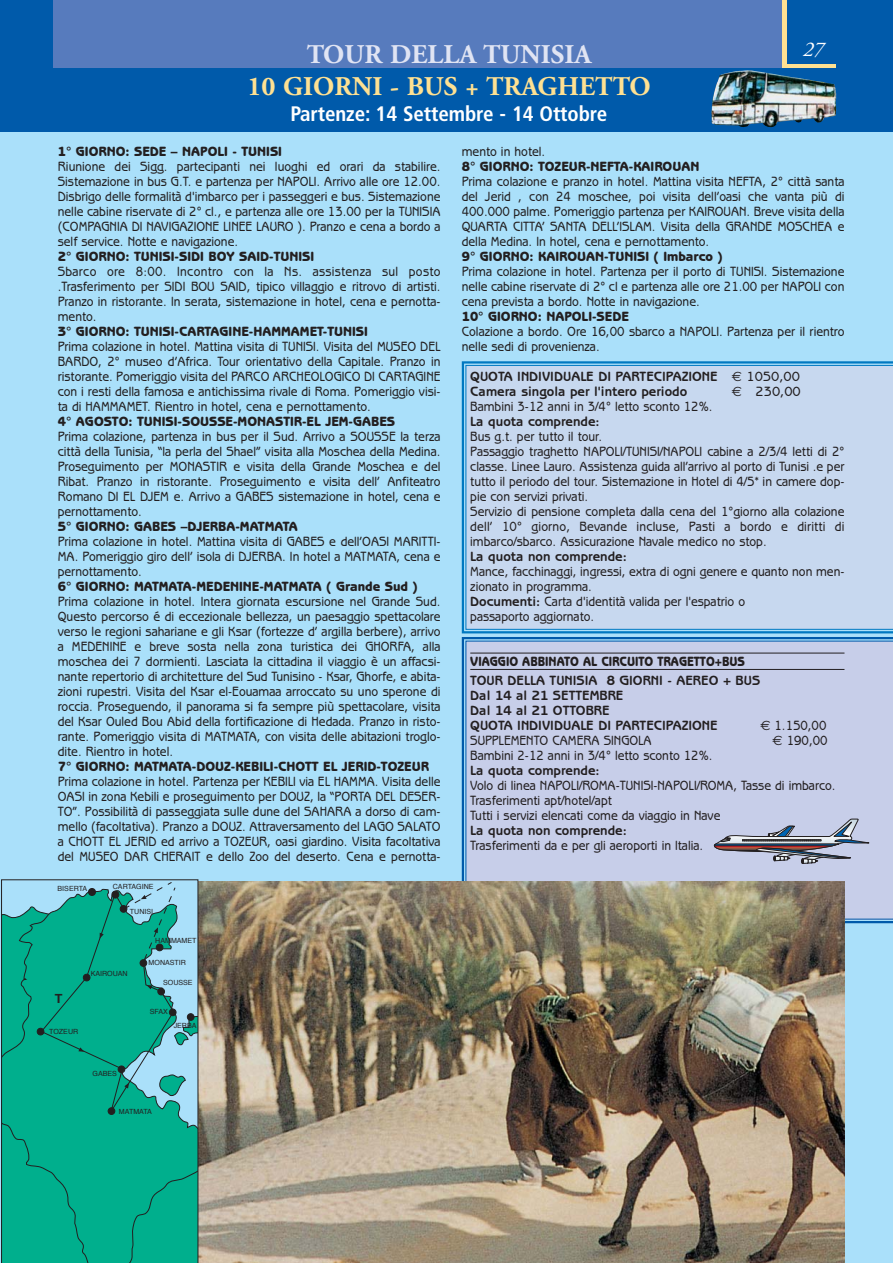
<style>
.page{position:relative;width:893px;height:1263px;background:#aae0fa}
.page>*{position:absolute;margin:0;border:0;box-sizing:border-box;transform-origin:0 0}
.t1{font:700 27px "Adobe Garamond";color:#ffe192}
.t2{font:700 27px "Adobe Garamond";color:#e0e4f3}
.t3{font:700 condensed 21px "Frutiger";letter-spacing:-.005em;color:#fff}
.t4{font:italic 21px "Adobe Garamond";color:#fff}
.t5{font:500 13.5px/15px "Benguiat Gothic";color:#231f20;text-align:justify;scale:.9 1}
.t6{font:800 13.5px "Benguiat Gothic";color:#231f20}
.t7{font:700 13.5px/15px "Benguiat Gothic";color:#231f20}
.t8{font:800 13.5px "Benguiat Gothic";color:#231f20;scale:.9 1}
.t9{font:500 13.5px "Benguiat Gothic";color:#231f20}
.t10{font:700 12.6px "Helvetica";color:#231f20}
.t11{font:7.05px "Helvetica";color:#231f20}
.t12{font:7.05px "Helvetica";letter-spacing:-.035em;color:#231f20}
.s1{font-family:"Euro Sans";font-weight:400}
.s2{font-weight:500}
.s3{font-weight:700}
</style>
<div class="page">
<div style="left:0;top:0;width:893px;height:132px;background:#005aaa"></div>
<div style="left:54px;top:0;width:729px;height:68px;background:#577bbd"></div>
<div style="left:783px;top:0;width:53px;height:68px;background:#ffe192"></div>
<div style="left:787px;top:0;width:53px;height:64px;background:#005aaa"></div>
<img style="left:711px;top:70px;width:125px;height:58px">
<svg style="left:462px;top:361px;width:431px;height:272px"></svg>
<div style="left:466px;top:365px;width:427px;height:265px;background:#c7d8ef"></div>
<svg style="left:462px;top:637px;width:431px;height:286px"></svg>
<div style="left:466px;top:641px;width:427px;height:278px;background:#c7cee9"></div>
<hr style="left:470px;top:653px;width:374px;height:1px;background:#231f20">
<hr style="left:470px;top:669px;width:374px;height:1px;background:#231f20">
<svg style="left:714px;top:819px;width:155px;height:45px"></svg>
<img style="left:198px;top:881px;width:646px;height:382px">
<svg style="left:1px;top:879px;width:197px;height:384px"></svg>
<div style="left:187px;top:1013px;width:8px;height:8px;background:#231f20;border:1px solid #231f20;border-radius:50%"></div>
<h1 class="t2" style="left:307px;top:43px;width:286px">TOUR DELLA TUNISIA</h1>
<h2 class="t4" style="left:803px;top:41px;width:22px">27</h2>
<h1 class="t1" style="left:247px;top:75px;width:405px">10 GIORNI - BUS + TRAGHETTO</h1>
<h2 class="t3" style="left:291px;top:106px;width:318px">Partenze: 14 Settembre - 14 Ottobre</h2>
<p class="t6" style="left:58px;top:147px;width:226px">1° GIORNO: SEDE – NAPOLI - TUNISI</p>
<p class="t5" style="left:58px;top:160px;width:427px">Riunione dei Sigg. partecipanti nei luoghi ed orari da stabilire.<br>Sistemazione in bus G.T. e partenza per NAPOLI. Arrivo alle ore 12.00.<br>Disbrigo delle formalità d'imbarco per i passeggeri e bus. Sistemazione nelle cabine riservate di 2° cl., e partenza alle ore 13.00 per la TUNISIA (COMPAGNIA DI NAVIGAZIONE LINEE LAURO ). Pranzo e cena a bordo a self service. Notte e navigazione.</p>
<p class="t6" style="left:58px;top:252px;width:258px">2° GIORNO: TUNISI-SIDI BOY SAID-TUNISI</p>
<p class="t5" style="left:58px;top:265px;width:427px">Sbarco ore 8:00. Incontro con la Ns. assistenza sul posto .Trasferimento per SIDI BOU SAID, tipico villaggio e ritrovo di artisti.<br>Pranzo in ristorante. In serata, sistemazione in hotel, cena e pernotta&shy;mento.</p>
<p class="t6" style="left:58px;top:327px;width:312px">3° GIORNO: TUNISI-CARTAGINE-HAMMAMET-TUNISI</p>
<p class="t5" style="left:58px;top:340px;width:427px">Prima colazione in hotel. Mattina visita di TUNISI. Visita del MUSEO DEL BARDO, 2° museo d’Africa. Tour orientativo della Capitale. Pranzo in ristorante. Pomeriggio visita del PARCO ARCHEOLOGICO DI CARTAGINE con i resti della famosa e antichissima rivale di Roma. Pomeriggio visi&shy;ta di HAMMAMET. Rientro in hotel, cena e pernottamento.</p>
<p class="t6" style="left:58px;top:417px;width:339px">4° AGOSTO: TUNISI-SOUSSE-MONASTIR-EL JEM-GABES</p>
<p class="t5" style="left:58px;top:430px;width:427px">Prima colazione, partenza in bus per il Sud. Arrivo a SOUSSE la terza città della Tunisia, “la perla del Shael” visita alla Moschea della Medina.<br>Proseguimento per MONASTIR e visita della Grande Moschea e del Ribat. Pranzo in ristorante. Proseguimento e visita dell’ Anfiteatro Romano DI EL DJEM e. Arrivo a GABES sistemazione in hotel, cena e pernottamento.</p>
<p class="t6" style="left:58px;top:522px;width:241px">5° GIORNO: GABES –DJERBA-MATMATA</p>
<p class="t5" style="left:58px;top:535px;width:427px">Prima colazione in hotel. Mattina visita di GABES e dell’OASI MARITTI-MA. Pomeriggio giro dell’ isola di DJERBA. In hotel a MATMATA, cena e pernottamento.</p>
<p class="t6" style="left:58px;top:582px;width:362px">6° GIORNO: MATMATA-MEDENINE-MATMATA ( Grande Sud )</p>
<p class="t5" style="left:58px;top:595px;width:427px">Prima colazione in hotel. Intera giornata escursione nel Grande Sud.<br>Questo percorso é di eccezionale bellezza, un paesaggio spettacolare verso le regioni sahariane e gli Ksar (fortezze d’ argilla berbere), arrivo a MEDENINE e breve sosta nella zona turistica dei GHORFA, alla moschea dei 7 dormienti. Lasciata la cittadina il viaggio è un affacsi&shy;nante repertorio di architetture del Sud Tunisino - Ksar, Ghorfe, e abita&shy;zioni rupestri. Visita del Ksar el-Eouamaa arroccato su uno sperone di roccia. Proseguendo, il panorama si fa sempre più spettacolare, visita del Ksar Ouled Bou Abid della fortificazione di Hedada. Pranzo in risto&shy;rante. Pomeriggio visita di MATMATA, con visita delle abitazioni troglo&shy;dite. Rientro in hotel.</p>
<p class="t6" style="left:58px;top:762px;width:373px">7° GIORNO: MATMATA-DOUZ-KEBILI-CHOTT EL JERID-TOZEUR</p>
<p class="t5" style="left:58px;top:775px;width:427px">Prima colazione in hotel. Partenza per KEBILI via EL HAMMA. Visita delle OASI in zona Kebili e proseguimento per DOUZ, la “PORTA DEL DESER-TO”. Possibilità di passeggiata sulle dune del SAHARA a dorso di cam&shy;mello (facoltativa). Pranzo a DOUZ. Attraversamento del LAGO SALATO a CHOTT EL JERID ed arrivo a TOZEUR, oasi giardino. Visita facoltativa del MUSEO DAR CHERAIT e dello Zoo del deserto. Cena e pernotta-</p>
<p class="t5" style="left:462px;top:145px;width:94px">mento in hotel.</p>
<p class="t6" style="left:462px;top:162px;width:239px">8° GIORNO: TOZEUR-NEFTA-KAIROUAN</p>
<p class="t5" style="left:462px;top:175px;width:427px">Prima colazione e pranzo in hotel. Mattina visita NEFTA, 2° città santa del Jerid , con 24 moschee, poi visita dell’oasi che vanta più di 400.000 palme. Pomeriggio partenza per KAIROUAN. Breve visita della QUARTA CITTA’ SANTA DELL’ISLAM. Visita della GRANDE MOSCHEA e della Medina. In hotel, cena e pernottamento.</p>
<p class="t6" style="left:462px;top:252px;width:262px">9° GIORNO: KAIROUAN-TUNISI ( Imbarco )</p>
<p class="t5" style="left:462px;top:265px;width:427px">Prima colazione in hotel. Partenza per il porto di TUNISI. Sistemazione nelle cabine riservate di 2° cl e partenza alle ore 21.00 per NAPOLI con cena prevista a bordo. Notte in navigazione.</p>
<p class="t6" style="left:462px;top:312px;width:169px">10° GIORNO: NAPOLI-SEDE</p>
<p class="t5" style="left:462px;top:325px;width:427px">Colazione a bordo. Ore 16,00 sbarco a NAPOLI. Partenza per il rientro nelle sedi di provenienza.</p>
<p class="t7" style="left:470px;top:370px;width:331px">QUOTA INDIVIDUALE DI PARTECIPAZIONE <span class="s1">€</span> <span class="s2">1050,00<br></span>Camera singola per l'intero periodo</p>
<p class="t9" style="left:732px;top:387px;width:71px"><span class="s1">€</span> 230,00</p>
<p class="t5" style="left:470px;top:400px;width:271px">Bambini 3-12 anni in 3/4° letto sconto 12%.</p>
<p class="t7" style="left:470px;top:415px;width:131px">La quota comprende:</p>
<p class="t5" style="left:470px;top:430px;width:417px;text-align:left">Bus g.t. per tutto il tour.<br>Passaggio traghetto NAPOLI/TUNISI/NAPOLI cabine a 2/3/4 letti di 2° classe. Linee Lauro. Assistenza guida all’arrivo al porto di Tunisi .e per tutto il periodo del tour. Sistemazione in Hotel di 4/5* in camere dop&shy;pie con servizi privati.<br>Servizio di pensione completa dalla cena del 1°giorno alla colazione dell’ 10° giorno, Bevande incluse, Pasti a bordo e diritti di imbarco/sbarco. Assicurazione Navale medico no stop.</p>
<p class="t7" style="left:470px;top:550px;width:158px">La quota non comprende:</p>
<p class="t5" style="left:470px;top:565px;width:417px;text-align:left">Mance, facchinaggi, ingressi, extra di ogni genere e quanto non men&shy;zionato in programma.<br><span class="s3">Documenti:</span> Carta d'identità valida per l'espatrio o<br>passaporto aggiornato.</p>
<p class="t8" style="left:470px;top:657px;width:307px">VIAGGIO ABBINATO AL CIRCUITO TRAGETTO+BUS</p>
<p class="t7" style="left:470px;top:675px;width:292px">TOUR DELLA TUNISIA 8 GIORNI - AEREO + BUS<br>Dal 14 al 21 SETTEMBRE<br>Dal 14 al 21 OTTOBRE<br>QUOTA INDIVIDUALE DI PARTECIPAZIONE</p>
<p class="t5" style="left:760px;top:720px;width:75px"><span class="s1">€</span> 1.150,00</p>
<p class="t5" style="left:470px;top:735px;width:203px">SUPPLEMENTO CAMERA SINGOLA</p>
<p class="t5" style="left:773px;top:735px;width:63px"><span class="s1">€</span> 190,00</p>
<p class="t5" style="left:470px;top:750px;width:271px">Bambini 2-12 anni in 3/4° letto sconto 12%.</p>
<p class="t7" style="left:470px;top:765px;width:131px">La quota comprende:</p>
<p class="t5" style="left:470px;top:780px;width:407px;text-align:left">Volo di linea NAPOLI/ROMA-TUNISI-NAPOLI/ROMA, Tasse di imbarco.<br>Trasferimenti apt/hotel/apt<br>Tutti i servizi elencati come da viaggio in Nave</p>
<p class="t7" style="left:470px;top:825px;width:158px">La quota non comprende:</p>
<p class="t5" style="left:470px;top:840px;width:260px">Trasferimenti da e per gli aeroporti in Italia.</p>
<p class="t11" style="left:58px;top:885px;width:31px">BISERTA</p>
<p class="t11" style="left:113px;top:883px;width:42px">CARTAGINE</p>
<p class="t11" style="left:130px;top:908px;width:25px">TUNISI</p>
<p class="t10" style="left:55px;top:993px;width:9px">T</p>
<p class="t11" style="left:49px;top:1028px;width:31px">TOZEUR</p>
<p class="t11" style="left:91px;top:970px;width:39px">KAIROUAN</p>
<p class="t11" style="left:155px;top:937px;width:43px">HAMMAMET</p>
<p class="t11" style="left:163px;top:979px;width:31px">SOUSSE</p>
<p class="t11" style="left:149px;top:960px;width:39px">MONASTIR</p>
<p class="t11" style="left:150px;top:1009px;width:20px">SFAX</p>
<p class="t11" style="left:174px;top:1023px;width:24px">JERBA</p>
<p class="t11" style="left:93px;top:1071px;width:26px">GABES</p>
<p class="t12" style="left:119px;top:1108px;width:35px">MATMATA</p>
</div>
